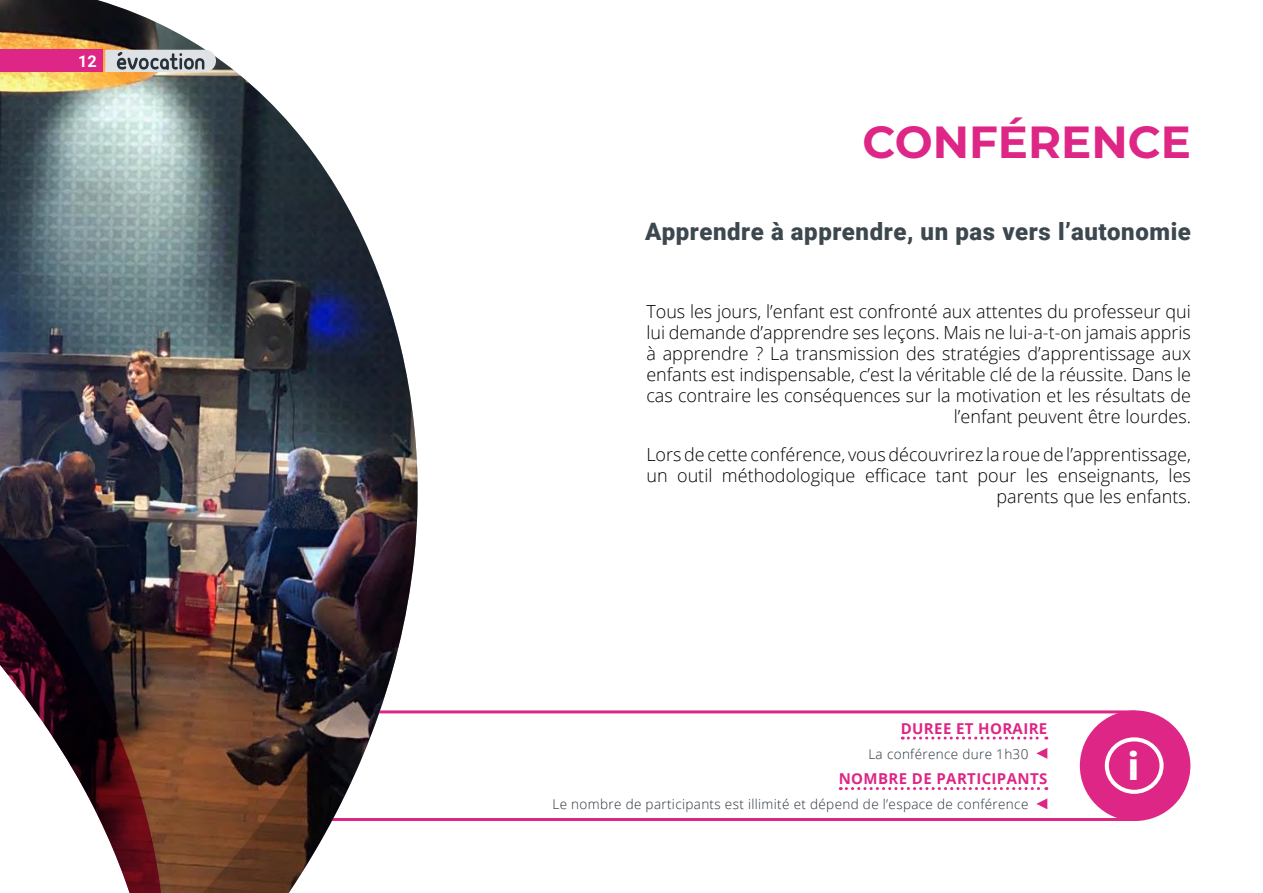
<style>
.page{position:relative;width:1263px;height:893px;background:#fff}
.page>*{position:absolute;margin:0;border:0;box-sizing:border-box;transform-origin:0 0}
.t1{font:700 45px "Montserrat";color:#de2686}
.t2{font:900 39px "Roboto";color:#fff}
.p1{font:900 24px "Roboto";letter-spacing:.025em;color:#3c474e}
.p1-2{font:300 18px/21px "Open Sans";color:#000;text-align:right}
.t3{font:700 16.2px "Roboto";color:#fff}
.t4{font:700 15px "Open Sans";letter-spacing:.025em;color:#de2686}
.t5{font:300 13.5px "Open Sans";letter-spacing:.025em;color:#273139}
</style>
<div class="page">
<svg style="left:902px;top:736px;width:145px;height:3px"></svg>
<svg style="left:840px;top:787px;width:207px;height:3px"></svg>
<svg style="left:1036px;top:748px;width:11px;height:11px"></svg>
<svg style="left:1036px;top:798px;width:11px;height:11px"></svg>
<div style="left:178px;top:710px;width:957px;height:111px;border:3px solid #de2686"></div>
<div style="left:1080px;top:710px;width:110px;height:111px;background:#de2686;border-radius:50%"></div>
<div style="left:1105px;top:737px;width:58px;height:57px;border:4px solid #fff;border-radius:50%"></div>
<img style="left:0;top:0;width:417px;height:893px">
<img style="left:190px;top:463px;width:228px;height:430px">
<svg style="left:0;top:528px;width:162px;height:365px"></svg>
<div style="left:0;top:50px;width:103px;height:22px;background:#de2686"></div>
<svg style="left:105px;top:50px;width:111px;height:22px;background:#b4b8bc"></svg>
<p class="t3" style="left:78px;top:50px;width:20px">12</p>
<p class="t1" style="left:862px;top:110px;width:330px">CONFÉRENCE</p>
<p class="p1" style="left:645px;top:215px;width:547px">Apprendre à apprendre, un pas vers l’autonomie</p>
<p class="p1-2" style="left:646px;top:300px;width:546px">Tous les jours, l’enfant est confronté aux attentes du professeur qui lui demande d’apprendre ses leçons. Mais ne lui-a-t-on jamais appris à apprendre ? La transmission des stratégies d’apprentissage aux enfants est indispensable, c’est la véritable clé de la réussite. Dans le cas contraire les conséquences sur la motivation et les résultats de l’enfant peuvent être lourdes.</p>
<p class="p1-2" style="left:646px;top:443px;width:546px">Lors de cette conférence, vous découvrirez la roue de l’apprentissage, un outil méthodologique efficace tant pour les enseignants, les parents que les enfants.</p>
<p class="t4" style="left:901px;top:717px;width:148px">DUREE ET HORAIRE</p>
<p class="t5" style="left:868px;top:745px;width:161px">La conférence dure 1h30</p>
<p class="t4" style="left:839px;top:768px;width:210px">NOMBRE DE PARTICIPANTS</p>
<p class="t5" style="left:552px;top:795px;width:477px">Le nombre de participants est illimité et dépend de l’espace de conférence</p>
<p class="t2" style="left:1128px;top:739px;width:12px">i</p>
</div>
